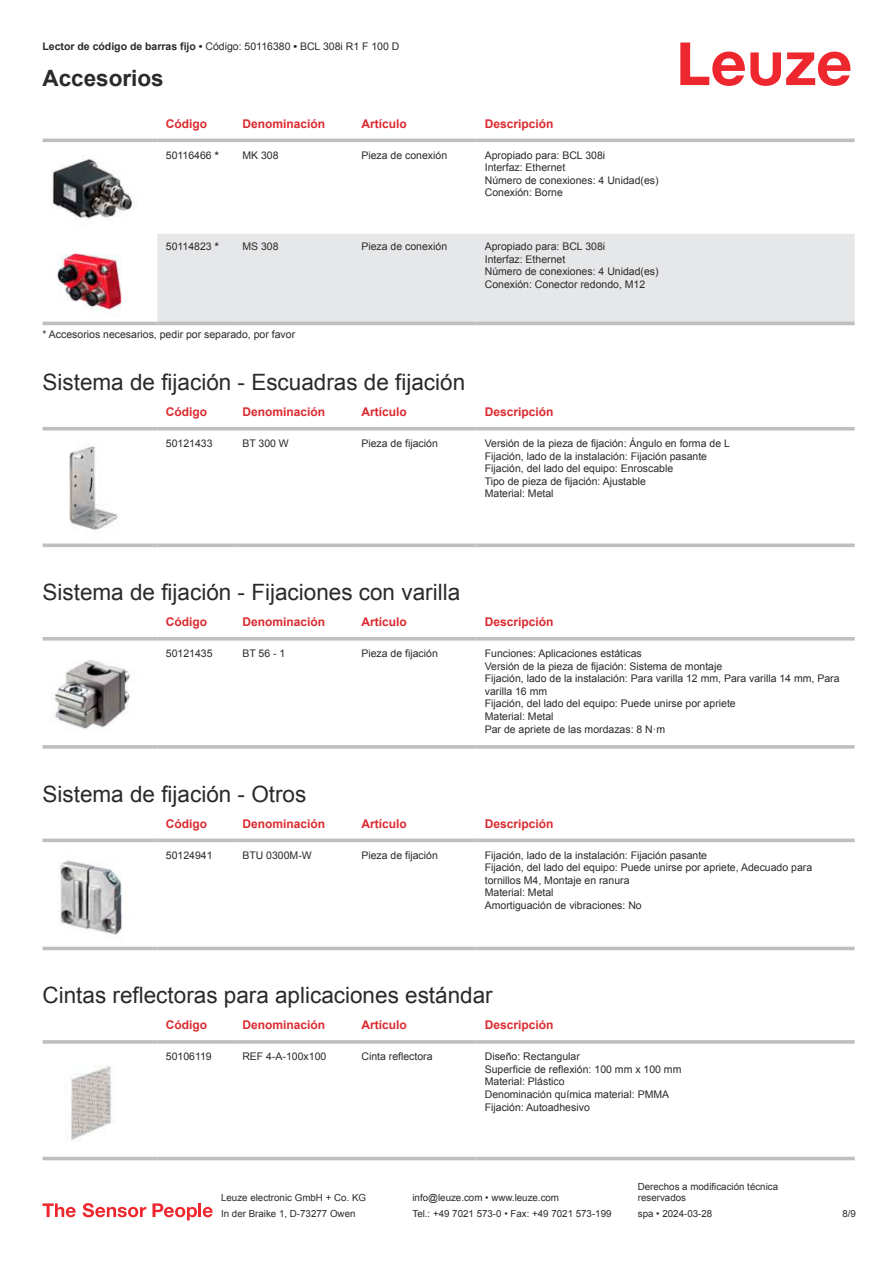
<style>
.page{position:relative;width:893px;height:1263px;background:#fff}
.page>*{position:absolute;margin:0;border:0;box-sizing:border-box;transform-origin:0 0}
.t1{font:22.5px "Arial";color:#2b292a}
.t2{font:700 22.5px "Arial";color:#2b292a}
.t3{font:700 12px "Arial";color:#db2a30}
.t4{font:10.5px/12.6px "Arial";color:#2b292a}
.t5{font:9.75px/11.7px "Arial";color:#2b292a}
.s1{font-weight:700}
</style>
<div class="page">
<svg style="left:680px;top:43px;width:170px;height:43px"></svg>
<svg style="left:43px;top:138px;width:812px;height:188px"></svg>
<div style="left:157px;top:234px;width:698px;height:88px;background:#e6e7e9"></div>
<hr style="left:43px;top:139px;width:114px;height:3px;background:#bdbfc1">
<hr style="left:157px;top:139px;width:77px;height:3px;background:#bdbfc1">
<hr style="left:234px;top:139px;width:119px;height:3px;background:#bdbfc1">
<hr style="left:353px;top:139px;width:123px;height:3px;background:#bdbfc1">
<hr style="left:476px;top:139px;width:379px;height:3px;background:#bdbfc1">
<hr style="left:43px;top:322px;width:114px;height:3px;background:#bdbfc1">
<hr style="left:157px;top:322px;width:77px;height:3px;background:#bdbfc1">
<hr style="left:234px;top:322px;width:119px;height:3px;background:#bdbfc1">
<hr style="left:353px;top:322px;width:123px;height:3px;background:#bdbfc1">
<hr style="left:476px;top:322px;width:379px;height:3px;background:#bdbfc1">
<img style="left:43px;top:146px;width:97px;height:83px">
<img style="left:43px;top:238px;width:97px;height:81px">
<svg style="left:43px;top:430px;width:812px;height:1px"></svg>
<hr style="left:43px;top:427px;width:114px;height:3px;background:#bdbfc1">
<hr style="left:157px;top:427px;width:77px;height:3px;background:#bdbfc1">
<hr style="left:234px;top:427px;width:119px;height:3px;background:#bdbfc1">
<hr style="left:353px;top:427px;width:123px;height:3px;background:#bdbfc1">
<hr style="left:476px;top:427px;width:379px;height:3px;background:#bdbfc1">
<svg style="left:43px;top:543px;width:114px;height:4px"></svg>
<svg style="left:157px;top:543px;width:77px;height:4px"></svg>
<svg style="left:234px;top:543px;width:119px;height:4px"></svg>
<svg style="left:353px;top:543px;width:123px;height:4px"></svg>
<svg style="left:476px;top:543px;width:379px;height:4px;fill:#bdbfc1"></svg>
<img style="left:69px;top:443px;width:49px;height:88px">
<svg style="left:43px;top:640px;width:812px;height:1px"></svg>
<hr style="left:43px;top:637px;width:114px;height:3px;background:#bdbfc1">
<hr style="left:157px;top:637px;width:77px;height:3px;background:#bdbfc1">
<hr style="left:234px;top:637px;width:119px;height:3px;background:#bdbfc1">
<hr style="left:353px;top:637px;width:123px;height:3px;background:#bdbfc1">
<hr style="left:476px;top:637px;width:379px;height:3px;background:#bdbfc1">
<svg style="left:43px;top:745px;width:114px;height:4px"></svg>
<svg style="left:157px;top:745px;width:77px;height:4px"></svg>
<svg style="left:234px;top:745px;width:119px;height:4px"></svg>
<svg style="left:353px;top:745px;width:123px;height:4px"></svg>
<svg style="left:476px;top:745px;width:379px;height:4px;fill:#c3c5c7"></svg>
<img style="left:53px;top:660px;width:78px;height:70px">
<div style="left:43px;top:946px;width:812px;height:5px;background:#eeefef"></div>
<svg style="left:43px;top:838px;width:114px;height:4px"></svg>
<svg style="left:157px;top:838px;width:77px;height:4px"></svg>
<svg style="left:234px;top:838px;width:119px;height:4px"></svg>
<svg style="left:353px;top:838px;width:123px;height:4px"></svg>
<svg style="left:476px;top:838px;width:379px;height:4px;fill:#bdbfc1"></svg>
<hr style="left:43px;top:947px;width:114px;height:3px;background:#bdbfc1">
<hr style="left:157px;top:947px;width:77px;height:3px;background:#bdbfc1">
<hr style="left:234px;top:947px;width:119px;height:3px;background:#bdbfc1">
<hr style="left:353px;top:947px;width:123px;height:3px;background:#bdbfc1">
<hr style="left:476px;top:947px;width:379px;height:3px;background:#bdbfc1">
<img style="left:58px;top:860px;width:64px;height:75px">
<div style="left:43px;top:1156px;width:812px;height:5px;background:#edeeee"></div>
<svg style="left:43px;top:1040px;width:114px;height:4px"></svg>
<hr style="left:157px;top:1040px;width:77px;height:4px;background:#c5c7c9">
<svg style="left:234px;top:1040px;width:119px;height:4px"></svg>
<svg style="left:353px;top:1040px;width:123px;height:4px"></svg>
<hr style="left:476px;top:1040px;width:379px;height:4px;background:#c5c7c9">
<hr style="left:43px;top:1157px;width:114px;height:3px;background:#bdbfc1">
<hr style="left:157px;top:1157px;width:77px;height:3px;background:#bdbfc1">
<hr style="left:234px;top:1157px;width:119px;height:3px;background:#bdbfc1">
<hr style="left:353px;top:1157px;width:123px;height:3px;background:#bdbfc1">
<hr style="left:476px;top:1157px;width:379px;height:3px;background:#bdbfc1">
<img style="left:71px;top:1066px;width:41px;height:75px">
<svg style="left:43px;top:1203px;width:33px;height:14px"></svg>
<svg style="left:83px;top:1203px;width:63px;height:14px"></svg>
<svg style="left:153px;top:1203px;width:44px;height:17px"></svg>
<hr style="left:198px;top:1203px;width:3px;height:14px;background:#ed272d">
<svg style="left:203px;top:1207px;width:10px;height:10px"></svg>
<p class="t4" style="left:43px;top:41px;width:358px"><span class="s1">Lector de código de barras fijo •</span> Código: 50116380 <span class="s1">•</span> BCL 308i R1 F 100 D</p>
<h1 class="t2" style="left:43px;top:70px;width:123px">Accesorios</h1>
<p class="t3" style="left:166px;top:119px;width:43px">Código</p>
<p class="t3" style="left:242px;top:119px;width:84px">Denominación</p>
<p class="t3" style="left:361px;top:119px;width:47px">Artículo</p>
<p class="t3" style="left:485px;top:119px;width:70px">Descripción</p>
<p class="t4" style="left:166px;top:150px;width:54px">50116466 <span class="s1">*</span></p>
<p class="t4" style="left:242px;top:150px;width:38px">MK 308</p>
<p class="t4" style="left:361px;top:150px;width:87px">Pieza de conexión</p>
<p class="t4" style="left:485px;top:150px;width:175px">Apropiado para: BCL 308i<br>Interfaz: Ethernet<br>Número de conexiones: 4 Unidad(es)<br>Conexión: Borne</p>
<p class="t4" style="left:166px;top:241px;width:54px">50114823 <span class="s1">*</span></p>
<p class="t4" style="left:242px;top:241px;width:38px">MS 308</p>
<p class="t4" style="left:361px;top:241px;width:87px">Pieza de conexión</p>
<p class="t4" style="left:485px;top:241px;width:175px">Apropiado para: BCL 308i<br>Interfaz: Ethernet<br>Número de conexiones: 4 Unidad(es)<br>Conexión: Conector redondo, M12</p>
<p class="t4" style="left:43px;top:329px;width:254px">* Accesorios necesarios, pedir por separado, por favor</p>
<h1 class="t1" style="left:43px;top:373px;width:424px">Sistema de fijación - Escuadras de fijación</h1>
<p class="t3" style="left:166px;top:407px;width:43px">Código</p>
<p class="t3" style="left:242px;top:407px;width:84px">Denominación</p>
<p class="t3" style="left:361px;top:407px;width:47px">Artículo</p>
<p class="t3" style="left:485px;top:407px;width:70px">Descripción</p>
<p class="t4" style="left:166px;top:438px;width:48px">50121433</p>
<p class="t4" style="left:242px;top:438px;width:48px">BT 300 W</p>
<p class="t4" style="left:361px;top:438px;width:78px">Pieza de fijación</p>
<p class="t4" style="left:485px;top:438px;width:247px">Versión de la pieza de fijación: Ángulo en forma de L Fijación, lado de la instalación: Fijación pasante Fijación, del lado del equipo: Enroscable<br>Tipo de pieza de fijación: Ajustable<br>Material: Metal</p>
<h1 class="t1" style="left:43px;top:583px;width:419px">Sistema de fijación - Fijaciones con varilla</h1>
<p class="t3" style="left:166px;top:617px;width:43px">Código</p>
<p class="t3" style="left:242px;top:617px;width:84px">Denominación</p>
<p class="t3" style="left:361px;top:617px;width:47px">Artículo</p>
<p class="t3" style="left:485px;top:617px;width:70px">Descripción</p>
<p class="t4" style="left:166px;top:648px;width:48px">50121435</p>
<p class="t4" style="left:242px;top:648px;width:44px">BT 56 - 1</p>
<p class="t4" style="left:361px;top:648px;width:78px">Pieza de fijación</p>
<p class="t4" style="left:485px;top:648px;width:356px">Funciones: Aplicaciones estáticas<br>Versión de la pieza de fijación: Sistema de montaje<br>Fijación, lado de la instalación: Para varilla 12 mm, Para varilla 14 mm, Para varilla 16 mm<br>Fijación, del lado del equipo: Puede unirse por apriete<br>Material: Metal<br>Par de apriete de las mordazas: 8 N·m</p>
<h1 class="t1" style="left:43px;top:785px;width:265px">Sistema de fijación - Otros</h1>
<p class="t3" style="left:166px;top:819px;width:43px">Código</p>
<p class="t3" style="left:242px;top:819px;width:84px">Denominación</p>
<p class="t3" style="left:361px;top:819px;width:47px">Artículo</p>
<p class="t3" style="left:485px;top:819px;width:70px">Descripción</p>
<p class="t4" style="left:166px;top:849px;width:48px">50124941</p>
<p class="t4" style="left:242px;top:849px;width:71px">BTU 0300M-W</p>
<p class="t4" style="left:361px;top:849px;width:78px">Pieza de fijación</p>
<p class="t4" style="left:485px;top:849px;width:329px">Fijación, lado de la instalación: Fijación pasante<br>Fijación, del lado del equipo: Puede unirse por apriete, Adecuado para tornillos M4, Montaje en ranura<br>Material: Metal<br>Amortiguación de vibraciones: No</p>
<h1 class="t1" style="left:43px;top:987px;width:452px">Cintas reflectoras para aplicaciones estándar</h1>
<p class="t3" style="left:166px;top:1020px;width:43px">Código</p>
<p class="t3" style="left:242px;top:1020px;width:84px">Denominación</p>
<p class="t3" style="left:361px;top:1020px;width:47px">Artículo</p>
<p class="t3" style="left:485px;top:1020px;width:70px">Descripción</p>
<p class="t4" style="left:166px;top:1051px;width:47px">50106119</p>
<p class="t4" style="left:242px;top:1051px;width:86px">REF 4-A-100x100</p>
<p class="t4" style="left:361px;top:1051px;width:73px">Cinta reflectora</p>
<p class="t4" style="left:485px;top:1051px;width:198px">Diseño: Rectangular<br>Superficie de reflexión: 100 mm x 100 mm<br>Material: Plástico<br>Denominación química material: PMMA<br>Fijación: Autoadhesivo</p>
<p class="t5" style="left:221px;top:1193px;width:146px">Leuze electronic GmbH + Co. KG</p>
<p class="t5" style="left:412px;top:1193px;width:148px">info@leuze.com • www.leuze.com</p>
<p class="t5" style="left:638px;top:1181px;width:142px">Derechos a modificación técnica reservados</p>
<p class="t5" style="left:221px;top:1209px;width:136px">In der Braike 1, D-73277 Owen</p>
<p class="t5" style="left:412px;top:1209px;width:201px">Tel.: +49 7021 573-0 • Fax: +49 7021 573-199</p>
<p class="t5" style="left:638px;top:1209px;width:76px">spa • 2024-03-28</p>
<p class="t5" style="left:842px;top:1209px;width:15px">8 /9</p>
</div>
